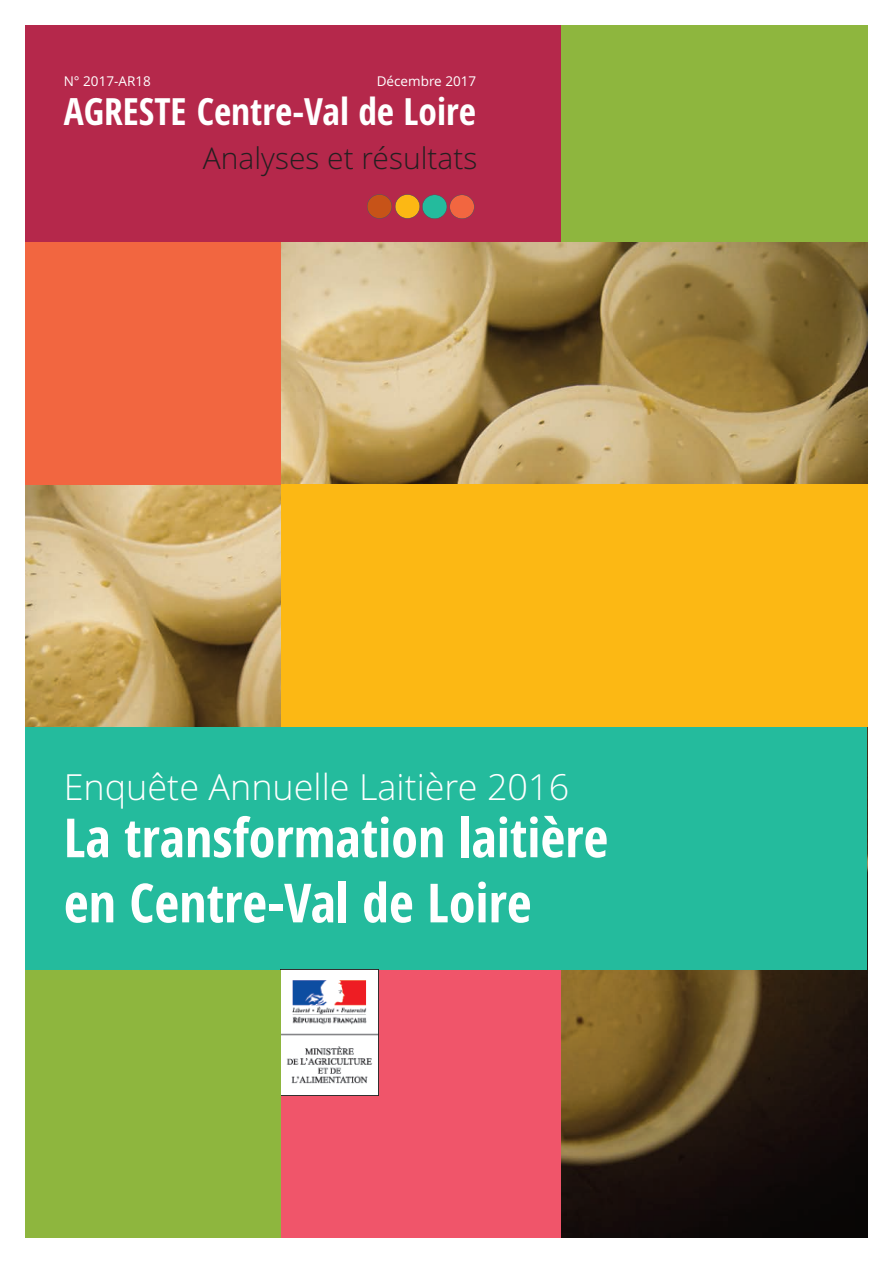
<style>
.page{position:relative;width:893px;height:1263px;background:#fff}
.page>*{position:absolute;margin:0;border:0;box-sizing:border-box;transform-origin:0 0}
.t1{font:700 condensed 54px/65.1px "Open Sans";color:#fff}
.t2{font:700 condensed 37.5px "Open Sans";color:#fff}
.t3{font:300 36px "Open Sans";color:#fff}
.t4{font:300 30px "Open Sans";color:#231f20}
.t5{font:13.5px "Open Sans";color:#fff}
</style>
<div class="page">
<img style="left:26px;top:242px;width:841px;height:995px">
<div style="left:26px;top:26px;width:535px;height:216px;background:#b5284b"></div>
<div style="left:26px;top:727px;width:841px;height:242px;background:#24bb9d"></div>
<div style="left:26px;top:242px;width:255px;height:243px;background:#f26640"></div>
<div style="left:561px;top:26px;width:306px;height:216px;background:#8eb63e"></div>
<div style="left:281px;top:969px;width:280px;height:268px;background:#f0556a"></div>
<img style="left:281px;top:969px;width:98px;height:127px">
<div style="left:26px;top:969px;width:255px;height:268px;background:#8eb63e"></div>
<div style="left:367px;top:195px;width:25px;height:23px;background:#c75318;border-radius:50%"></div>
<div style="left:367px;top:194px;width:25px;height:25px;border:1px solid #57585a;border-radius:50%"></div>
<div style="left:395px;top:195px;width:25px;height:23px;background:#fcb814;border-radius:50%"></div>
<div style="left:395px;top:194px;width:25px;height:25px;border:1px solid #57585a;border-radius:50%"></div>
<div style="left:422px;top:195px;width:25px;height:24px;background:#24bb9d;border-radius:50%"></div>
<div style="left:422px;top:194px;width:25px;height:25px;border:1px solid #57585a;border-radius:50%"></div>
<div style="left:450px;top:195px;width:24px;height:24px;background:#f26640;border-radius:50%"></div>
<div style="left:449px;top:194px;width:26px;height:25px;border:1px solid #57585a;border-radius:50%"></div>
<div style="left:281px;top:485px;width:586px;height:242px;background:#fcb814"></div>
<p class="t5" style="left:64px;top:74px;width:89px">N° 2017-AR18</p>
<p class="t5" style="left:377px;top:74px;width:101px">Décembre 2017</p>
<p class="t2" style="left:64px;top:90px;width:414px">AGRESTE Centre-Val de Loire</p>
<p class="t4" style="left:203px;top:141px;width:276px">Analyses et résultats</p>
<p class="t3" style="left:64px;top:766px;width:507px">Enquête Annuelle Laitière 2016</p>
<p class="t1" style="left:64px;top:806px;width:546px">La transformation laitière en Centre-Val de Loire</p>
</div>
